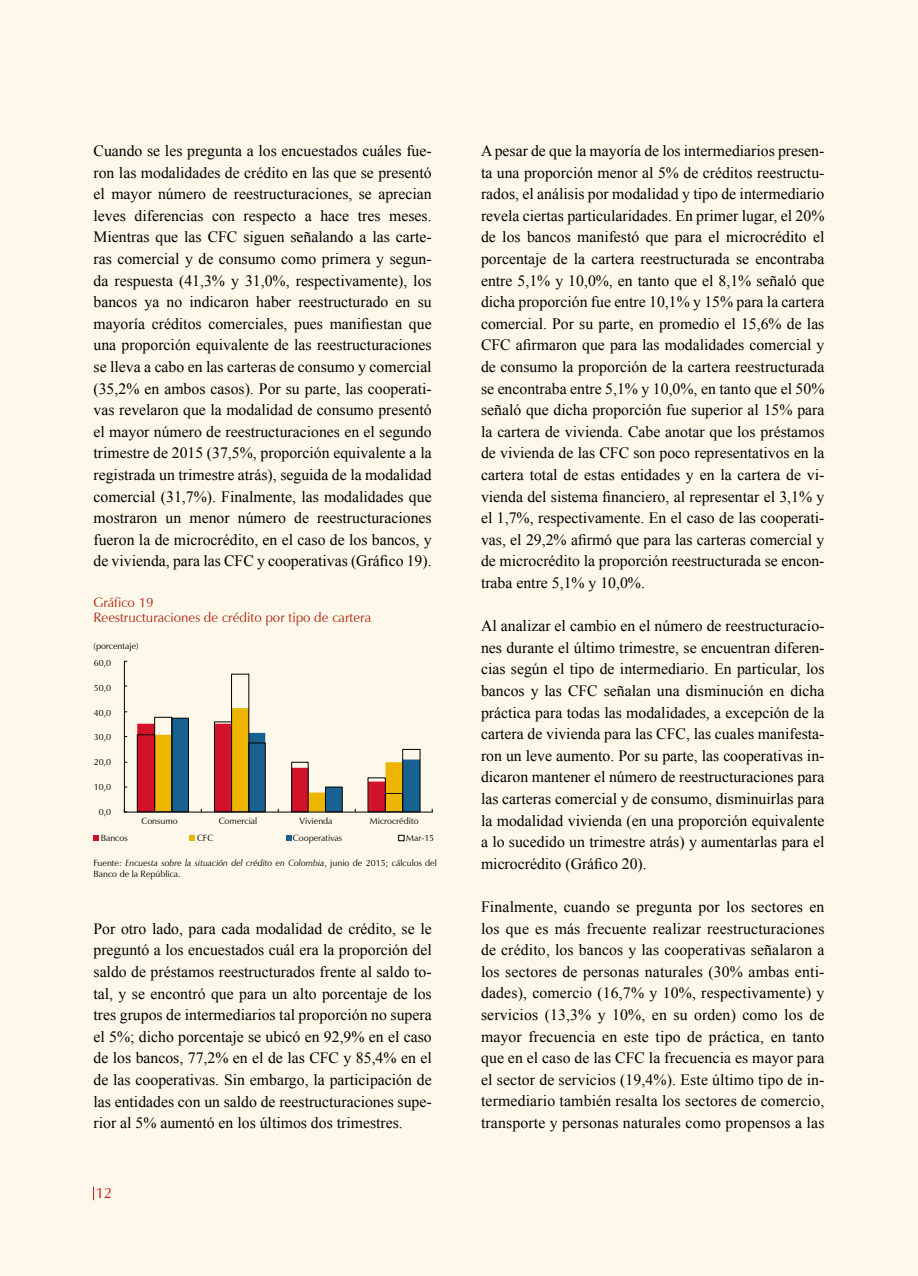
<style>
.page{position:relative;width:918px;height:1276px;background:#fff}
.page>*{position:absolute;margin:0;border:0;box-sizing:border-box;transform-origin:0 0}
.t1{font:15.75px/21.6px "Times New Roman";color:#000;text-align:justify}
.t2{font:15px "Zapf Humanist 601 BT";color:#cd171a}
.t3{font:13.5px/15px "Zapf Humanist 601 BT";color:#b02912}
.t4{font:9px/10.8px "Zapf Humanist 601 BT";color:#000}
.s1{font-style:italic}
</style>
<div class="page">
<div style="left:0;top:0;width:917px;height:1276px;background:#fef8ea"></div>
<svg style="left:93px;top:1186px;width:1px;height:14px"></svg>
<svg style="left:94px;top:835px;width:5px;height:6px"></svg>
<svg style="left:189px;top:835px;width:6px;height:6px"></svg>
<svg style="left:286px;top:835px;width:5px;height:5px"></svg>
<svg style="left:398px;top:835px;width:6px;height:6px"></svg>
<hr style="left:124px;top:661px;width:1px;height:151px;background:#000">
<hr style="left:124px;top:812px;width:309px;height:1px;background:#000">
<svg style="left:137px;top:673px;width:284px;height:139px"></svg>
<p class="t1" style="left:94px;top:140px;width:340px">Cuando se les pregunta a los encuestados cuáles fue&shy;ron las modalidades de crédito en las que se presentó el mayor número de reestructuraciones, se aprecian leves diferencias con respecto a hace tres meses.<br>Mientras que las CFC siguen señalando a las carte&shy;ras comercial y de consumo como primera y segun&shy;da respuesta (41,3% y 31,0%, respectivamente), los bancos ya no indicaron haber reestructurado en su mayoría créditos comerciales, pues manifiestan que una proporción equivalente de las reestructuraciones se lleva a cabo en las carteras de consumo y comercial (35,2% en ambos casos). Por su parte, las cooperati&shy;vas revelaron que la modalidad de consumo presentó el mayor número de reestructuraciones en el segundo trimestre de 2015 (37,5%, proporción equivalente a la registrada un trimestre atrás), seguida de la modalidad comercial (31,7%). Finalmente, las modalidades que mostraron un menor número de reestructuraciones fueron la de microcrédito, en el caso de los bancos, y de vivienda, para las CFC y cooperativas (Gráfico 19).</p>
<p class="t3" style="left:94px;top:595px;width:279px">Gráfico 19<br>Reestructuraciones de crédito por tipo de cartera</p>
<p class="t4" style="left:94px;top:640px;width:47px">(porcentaje)</p>
<p class="t4" style="left:94px;top:657px;width:19px">60,0</p>
<p class="t4" style="left:94px;top:682px;width:19px">50,0</p>
<p class="t4" style="left:94px;top:707px;width:19px">40,0</p>
<p class="t4" style="left:94px;top:732px;width:19px">30,0</p>
<p class="t4" style="left:94px;top:756px;width:19px">20,0</p>
<p class="t4" style="left:94px;top:781px;width:19px">10,0</p>
<p class="t4" style="left:99px;top:806px;width:14px">0,0</p>
<p class="t4" style="left:142px;top:816px;width:38px">Consumo</p>
<p class="t4" style="left:219px;top:816px;width:40px">Comercial</p>
<p class="t4" style="left:300px;top:816px;width:34px">Vivienda</p>
<p class="t4" style="left:370px;top:816px;width:50px">Microcrédito</p>
<p class="t4" style="left:101px;top:833px;width:28px">Bancos</p>
<p class="t4" style="left:197px;top:832px;width:18px">CFC</p>
<p class="t4" style="left:293px;top:832px;width:51px">Cooperativas</p>
<p class="t4" style="left:406px;top:832px;width:30px">Mar-15</p>
<p class="t4" style="left:94px;top:858px;width:345px">Fuente: <span class="s1">Encuesta sobre la situación del crédito en Colombia</span>, junio de 2015; cálculos del<br>Banco de la República.</p>
<p class="t1" style="left:94px;top:917px;width:340px">Por otro lado, para cada modalidad de crédito, se le preguntó a los encuestados cuál era la proporción del saldo de préstamos reestructurados frente al saldo to&shy;tal, y se encontró que para un alto porcentaje de los tres grupos de intermediarios tal proporción no supera el 5%; dicho porcentaje se ubicó en 92,9% en el caso de los bancos, 77,2% en el de las CFC y 85,4% en el de las cooperativas. Sin embargo, la participación de las entidades con un saldo de reestructuraciones supe&shy;rior al 5% aumentó en los últimos dos trimestres.</p>
<p class="t2" style="left:96px;top:1184px;width:18px">12</p>
<p class="t1" style="left:481px;top:140px;width:345px">A pesar de que la mayoría de los intermediarios presen&shy;ta una proporción menor al 5% de créditos reestructu&shy;rados, el análisis por modalidad y tipo de intermediario revela ciertas particularidades. En primer lugar, el 20% de los bancos manifestó que para el microcrédito el porcentaje de la cartera reestructurada se encontraba entre 5,1% y 10,0%, en tanto que el 8,1% señaló que dicha proporción fue entre 10,1% y 15% para la cartera comercial. Por su parte, en promedio el 15,6% de las CFC afirmaron que para las modalidades comercial y de consumo la proporción de la cartera reestructurada se encontraba entre 5,1% y 10,0%, en tanto que el 50% señaló que dicha proporción fue superior al 15% para la cartera de vivienda. Cabe anotar que los préstamos de vivienda de las CFC son poco representativos en la cartera total de estas entidades y en la cartera de vi&shy;vienda del sistema financiero, al representar el 3,1% y el 1,7%, respectivamente. En el caso de las cooperati&shy;vas, el 29,2% afirmó que para las carteras comercial y de microcrédito la proporción reestructurada se encon&shy;traba entre 5,1% y 10,0%.</p>
<p class="t1" style="left:481px;top:615px;width:345px">Al analizar el cambio en el número de reestructuracio&shy;nes durante el último trimestre, se encuentran diferen&shy;cias según el tipo de intermediario. En particular, los bancos y las CFC señalan una disminución en dicha práctica para todas las modalidades, a excepción de la cartera de vivienda para las CFC, las cuales manifesta&shy;ron un leve aumento. Por su parte, las cooperativas in&shy;dicaron mantener el número de reestructuraciones para las carteras comercial y de consumo, disminuirlas para la modalidad vivienda (en una proporción equivalente a lo sucedido un trimestre atrás) y aumentarlas para el microcrédito (Gráfico 20).</p>
<p class="t1" style="left:481px;top:895px;width:345px">Finalmente, cuando se pregunta por los sectores en los que es más frecuente realizar reestructuraciones de crédito, los bancos y las cooperativas señalaron a los sectores de personas naturales (30% ambas enti&shy;dades), comercio (16,7% y 10%, respectivamente) y servicios (13,3% y 10%, en su orden) como los de mayor frecuencia en este tipo de práctica, en tanto que en el caso de las CFC la frecuencia es mayor para el sector de servicios (19,4%). Este último tipo de in&shy;termediario también resalta los sectores de comercio, transporte y personas naturales como propensos a las</p>
</div>
